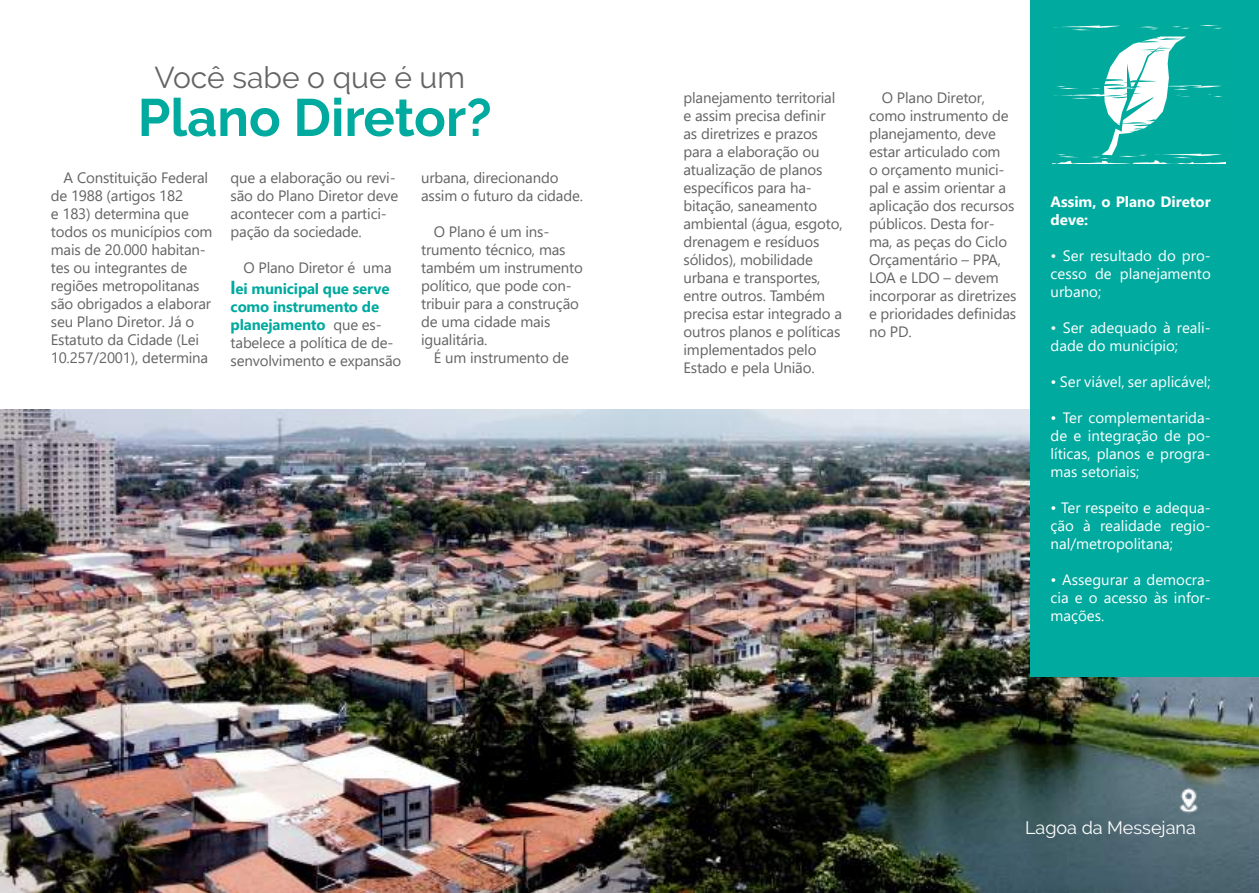
<style>
.page{position:relative;width:1259px;height:893px;background:#fff}
.page>*{position:absolute;margin:0;border:0;box-sizing:border-box;transform-origin:0 0}
.t1{font:700 52.5px "Raleway";color:#00aa9f}
.t2{font:30px "Raleway";color:#656365}
.t3{font:18px "Raleway";color:#fff}
.t4{font:15px/18px "Segoe UI";letter-spacing:-.01em;color:#656365}
.t5{font:15px/18px "Segoe UI";color:#fff;text-align:justify}
.t6{font:700 15px/21.6px "Segoe UI";letter-spacing:-.01em;color:#00aa9f;text-align:right}
.t7{font:700 15px/18px "Segoe UI";color:#fff}
.s1{font-weight:400;color:#656365}
.s2{font-size:18px}
.s3{font-weight:700;color:#00aa9f}
</style>
<div class="page">
<img style="left:0;top:408px;width:1259px;height:485px">
<div style="left:1031px;top:0;width:228px;height:676px;background:#00aa9f"></div>
<svg style="left:1052px;top:25px;width:174px;height:139px"></svg>
<img style="left:1170px;top:787px;width:35px;height:28px">
<h2 class="t2" style="left:155px;top:60px;width:312px">Você sabe o que é um</h2>
<h1 class="t1" style="left:138px;top:88px;width:355px">Plano Diretor?</h1>
<p class="t4" style="left:51px;top:167px;width:163px;text-indent:13px">A Constituição Federal de 1988 (artigos 182<br>e 183) determina que todos os municípios com mais de 20.000 habitan&shy;tes ou integrantes de regiões metropolitanas são obrigados a elaborar seu Plano Diretor. Já o<br>Estatuto da Cidade (Lei<br>10.257/2001), determina</p>
<p class="t4" style="left:231px;top:167px;width:169px">que a elaboração ou revi&shy;são do Plano Diretor deve acontecer com a partici&shy;pação da sociedade.</p>
<p class="t6" style="left:231px;top:255px;width:162px"><span class="s1">O Plano Diretor é uma </span><span class="s2">l</span>ei municipal que serve</p>
<p class="t4" style="left:231px;top:297px;width:172px"><span class="s3">como instrumento de planejamento</span> que es&shy;tabelece a política de de&shy;senvolvimento e expansão</p>
<p class="t4" style="left:421px;top:167px;width:163px">urbana, direcionando assim o futuro da cidade.</p>
<p class="t4" style="left:421px;top:221px;width:163px;text-indent:13px">O Plano é um ins&shy;trumento técnico, mas também um instrumento político, que pode con&shy;tribuir para a construção de uma cidade mais igualitária.</p>
<p class="t4" style="left:434px;top:347px;width:137px">É um instrumento de</p>
<p class="t4" style="left:683px;top:87px;width:161px">planejamento territorial e assim precisa definir as diretrizes e prazos para a elaboração ou atualização de planos específicos para ha&shy;bitação, saneamento ambiental (água, esgoto, drenagem e resíduos sólidos), mobilidade urbana e transportes, entre outros. Também precisa estar integrado a outros planos e políticas implementados pelo<br>Estado e pela União.</p>
<p class="t4" style="left:869px;top:87px;width:149px;text-indent:13px">O Plano Diretor, como instrumento de planejamento, deve estar articulado com<br>o orçamento munici&shy;pal e assim orientar a aplicação dos recursos públicos. Desta for&shy;ma, as peças do Ciclo<br>Orçamentário – PPA,<br>LOA e LDO – devem incorporar as diretrizes e prioridades definidas no PD.</p>
<p class="t7" style="left:1050px;top:192px;width:162px">Assim, o Plano Diretor deve:</p>
<p class="t5" style="left:1050px;top:246px;width:162px">• Ser resultado do pro&shy;cesso de planejamento urbano;</p>
<p class="t5" style="left:1050px;top:318px;width:162px">• Ser adequado à reali&shy;dade do município;</p>
<p class="t5" style="left:1050px;top:372px;width:162px">• Ser viável, ser aplicável;</p>
<p class="t5" style="left:1050px;top:408px;width:162px">• Ter complementarida&shy;de e integração de po&shy;líticas, planos e progra&shy;mas setoriais;</p>
<p class="t5" style="left:1050px;top:498px;width:162px">• Ter respeito e adequa&shy;ção à realidade regio&shy;nal/metropolitana;</p>
<p class="t5" style="left:1050px;top:570px;width:162px">• Assegurar a democra&shy;cia e o acesso às infor&shy;mações.</p>
<p class="t3" style="left:1025px;top:817px;width:172px">Lagoa da Messejana</p>
</div>
